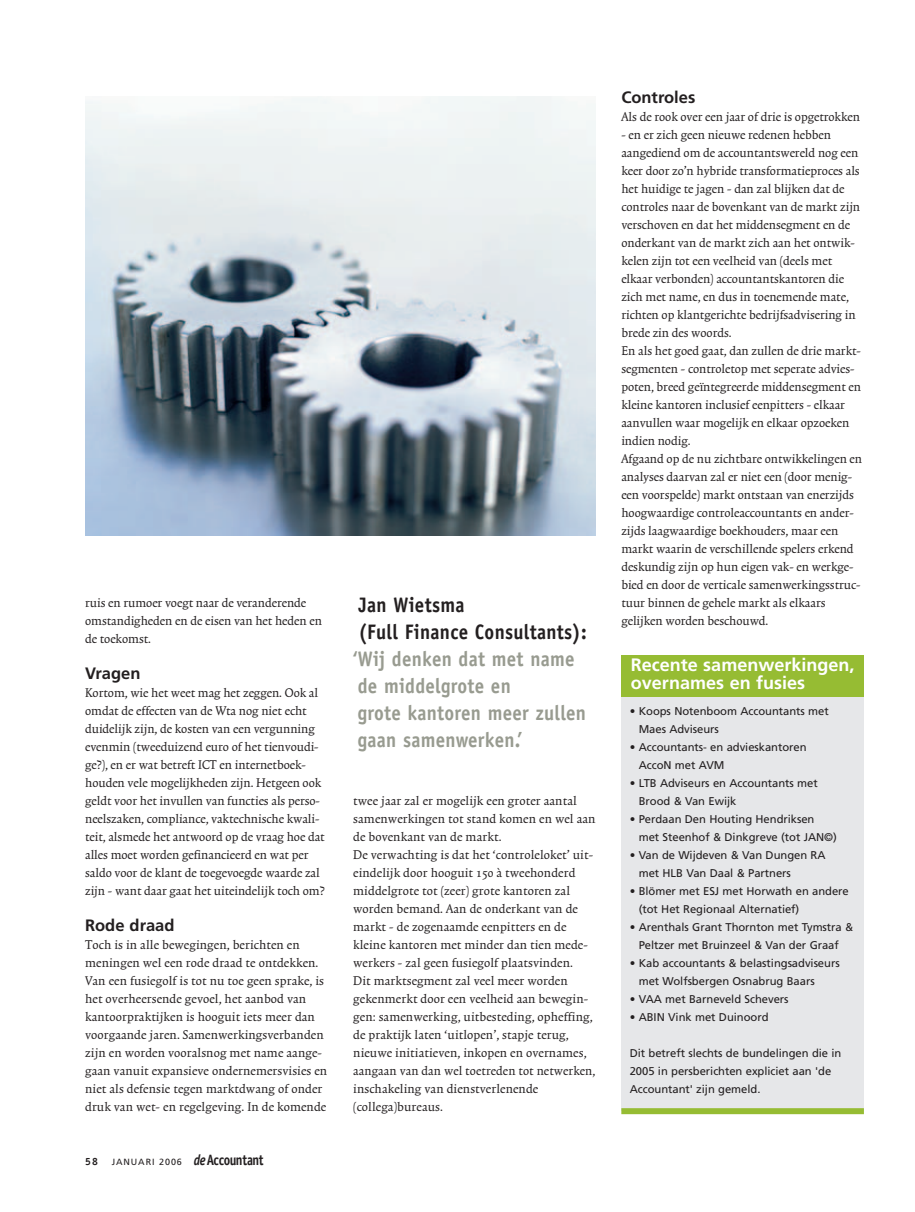
<style>
.page{position:relative;width:915px;height:1212px;background:#fff}
.page>*{position:absolute;margin:0;border:0;box-sizing:border-box;transform-origin:0 0}
.t1{font:700 21px/27px "Officina Sans Std";letter-spacing:.015em;color:#989b90;scale:.9 1}
.t2{font:700 21px/27px "Officina Sans Std";letter-spacing:.015em;color:#231f20;scale:.9 1}
.t3{font:700 18px/18px "Frutiger LT Std";color:#fff}
.t4{font:700 16.5px "Frutiger LT Std";color:#231f20}
.t5{font:15px/18px "Trinite No 1 Rom Con";color:#231f20}
.t6{font:11.25px/18px "Frutiger LT Std";letter-spacing:-.005em;color:#231f20}
.t7{font:700 10.5px "Officina Sans Std";color:#231f20}
.t8{font:9px "Frutiger LT Std";letter-spacing:.1em;color:#231f20}
.s1{font-family:"Officina Sans Std";font-weight:700;font-style:italic;font-size:15px}
.s2{font-family:"Officina Sans Std";font-weight:700;font-size:15px}
</style>
<div class="page">
<img style="left:85px;top:97px;width:510px;height:438px">
<div style="left:621px;top:670px;width:242px;height:441px;background:#e6e7e9"></div>
<div style="left:621px;top:655px;width:242px;height:41px;background:#96bc33"></div>
<div style="left:621px;top:1108px;width:242px;height:6px;background:#96bc33"></div>
<p class="t5" style="left:85px;top:595px;width:238px">ruis en rumoer voegt naar de veranderende omstandigheden en de eisen van het heden en de toekomst.</p>
<p class="t4" style="left:85px;top:665px;width:57px">Vragen</p>
<p class="t5" style="left:85px;top:685px;width:241px">Kortom, wie het weet mag het zeggen. Ook al omdat de effecten van de Wta nog niet echt duidelijk zijn, de kosten van een vergunning evenmin (tweeduizend euro of het tienvoudi&shy;ge?), en er wat betreft ICT en internetboek&shy;houden vele mogelijkheden zijn. Hetgeen ook geldt voor het invullen van functies als perso&shy;neelszaken, compliance, vaktechnische kwali&shy;teit, alsmede het antwoord op de vraag hoe dat alles moet worden gefinancieerd en wat per saldo voor de klant de toegevoegde waarde zal zijn - want daar gaat het uiteindelijk toch om?</p>
<p class="t4" style="left:85px;top:917px;width:91px">Rode draad</p>
<p class="t5" style="left:85px;top:937px;width:243px">Toch is in alle bewegingen, berichten en meningen wel een rode draad te ontdekken.<br>Van een fusiegolf is tot nu toe geen sprake, is het overheersende gevoel, het aanbod van kantoorpraktijken is hooguit iets meer dan voorgaande jaren. Samenwerkingsverbanden zijn en worden vooralsnog met name aange&shy;gaan vanuit expansieve ondernemersvisies en niet als defensie tegen marktdwang of onder druk van wet- en regelgeving. In de komende</p>
<p class="t7" style="left:85px;top:1158px;width:14px">58</p>
<p class="t8" style="left:112px;top:1158px;width:153px">JANUARI 2006 <span class="s1">de</span><span class="s2">Accountant</span></p>
<h1 class="t2" style="left:358px;top:594px;width:255px">Jan Wietsma<br>(Full Finance Consultants):</h1>
<h1 class="t1" style="left:353px;top:648px;width:260px">‘ Wij denken dat met name de middelgrote en<br>grote kantoren meer zullen gaan samenwerken.’</h1>
<p class="t5" style="left:353px;top:793px;width:244px">twee jaar zal er mogelijk een groter aantal samenwerkingen tot stand komen en wel aan de bovenkant van de markt.<br>De verwachting is dat het ‘controleloket’ uit&shy;eindelijk door hooguit 150 à tweehonderd middelgrote tot (zeer) grote kantoren zal worden bemand. Aan de onderkant van de markt - de zogenaamde eenpitters en de kleine kantoren met minder dan tien mede&shy;werkers - zal geen fusiegolf plaatsvinden.<br>Dit marktsegment zal veel meer worden gekenmerkt door een veelheid aan bewegin&shy;gen: samenwerking, uitbesteding, opheffing, de praktijk laten ‘uitlopen’, stapje terug, nieuwe initiatieven, inkopen en overnames, aangaan van dan wel toetreden tot net werken, inschakeling van dienstverlenende (collega)bureaus.</p>
<p class="t4" style="left:621px;top:89px;width:75px">Controles</p>
<p class="t5" style="left:621px;top:109px;width:240px">Als de rook over een jaar of drie is opgetrokken</p>
<p class="t5" style="left:621px;top:127px;width:242px">- en er zich geen nieuwe redenen hebben aangediend om de accountantswereld nog een keer door zo’n hybride transformatieproces als het huidige te jagen - dan zal blijken dat de controles naar de bovenkant van de markt zijn verschoven en dat het middensegment en de onderkant van de markt zich aan het ontwik&shy;kelen zijn tot een veelheid van (deels met elkaar verbonden) accountantskantoren die zich met name, en dus in toenemende mate, richten op klantgerichte bedrijfsadvisering in brede zin des woords.<br>En als het goed gaat, dan zullen de drie markt&shy;segmenten - controletop met seperate advies&shy;poten, breed geïntegreerde middensegment en kleine kantoren inclusief eenpitters - elkaar aanvullen waar mogelijk en elkaar opzoeken indien nodig.<br>Afgaand op de nu zichtbare ontwikkelingen en analyses daarvan zal er niet een (door menig&shy;een voorspelde) markt ontstaan van enerzijds hoogwaardige controleaccountants en ander&shy;zijds laagwaardige boekhouders, maar een markt waarin de verschillende spelers erkend deskundig zijn op hun eigen vak- en werkge&shy;bied en door de verticale samenwerkingsstruc&shy;tuur binnen de gehele markt als elkaars gelijken worden beschouwd.</p>
<p class="t3" style="left:630px;top:657px;width:225px">Recente samenwerkingen, overnames en fusies</p>
<p class="t6" style="left:638px;top:703px;width:191px;text-indent:-9px">• Koops Notenboom Accountants met<br>Maes Adviseurs</p>
<p class="t6" style="left:638px;top:739px;width:169px;text-indent:-9px">• Accountants- en advieskantoren<br>AccoN met AVM</p>
<p class="t6" style="left:638px;top:775px;width:180px;text-indent:-9px">• LTB Adviseurs en Accountants met<br>Brood &amp; Van Ewijk</p>
<p class="t6" style="left:638px;top:811px;width:200px;text-indent:-9px">• Perdaan Den Houting Hendriksen met Steenhof &amp; Dinkgreve (tot JAN©)</p>
<p class="t6" style="left:638px;top:847px;width:188px;text-indent:-9px">• Van de Wijdeven &amp; Van Dungen RA met HLB Van Daal &amp; Partners</p>
<p class="t6" style="left:638px;top:883px;width:211px;text-indent:-9px">• Blömer met ESJ met Horwath en andere (tot Het Regionaal Alternatief)</p>
<p class="t6" style="left:629px;top:919px;width:225px;text-align:center">• Arenthals Grant Thornton met Tymstra &amp;<br>Peltzer met Bruinzeel &amp; Van der Graaf</p>
<p class="t6" style="left:638px;top:955px;width:202px;text-indent:-9px">• Kab accountants &amp; belastingsadviseurs met Wolfsbergen Osnabrug Baars</p>
<p class="t6" style="left:629px;top:991px;width:160px">• VAA met Barneveld Schevers</p>
<p class="t6" style="left:629px;top:1009px;width:140px">• ABIN Vink met Duinoord</p>
<p class="t6" style="left:629px;top:1045px;width:213px">Dit betreft slechts de bundelingen die in<br>2005 in persberichten expliciet aan 'de<br>Accountant' zijn gemeld.</p>
</div>
